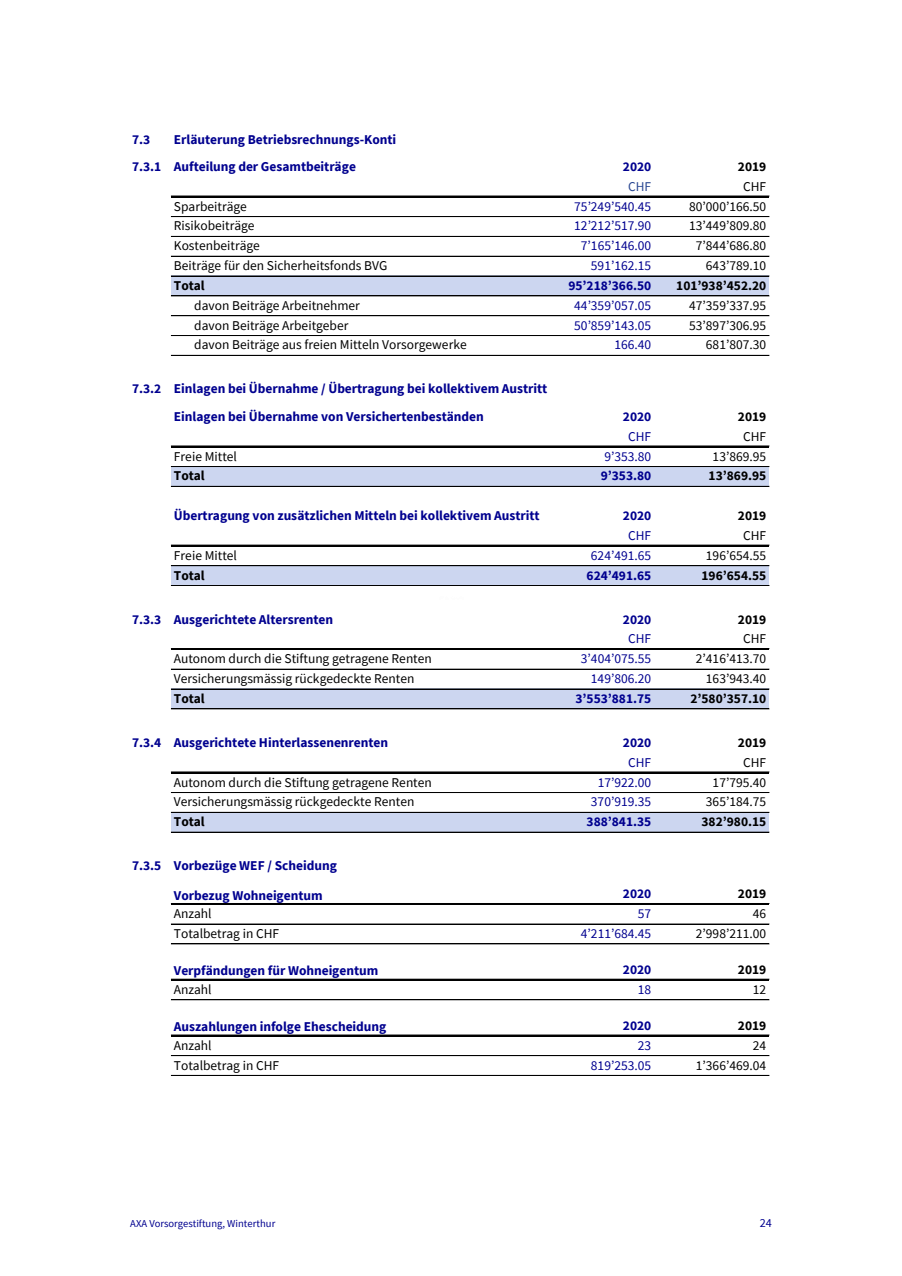
<style>
.page{position:relative;width:902px;height:1276px;background:#fff}
.page>*{position:absolute;margin:0;border:0;box-sizing:border-box;transform-origin:0 0}
.t1{font:13.5px "Source Sans Pro";color:#000}
.t2{font:700 13.5px "Source Sans Pro";letter-spacing:-.005em;color:#00008f}
.t3{font:13.5px "Source Sans Pro";color:#00008f}
.t4{font:700 13.5px "Source Sans Pro";color:#000}
.t5{font:13.5px "Source Sans Pro";color:#284691}
.t6{font:12.15px "Source Sans Pro";color:#00008f}
.t7{font:10.5px "Source Sans Pro";letter-spacing:.005em;color:#00008f}
</style>
<div class="page">
<img style="left:185px;top:195px;width:531px;height:880px">
<div style="left:171px;top:276px;width:598px;height:20px;background:#ccd6f0"></div>
<div style="left:171px;top:466px;width:598px;height:20px;background:#ccd6f0"></div>
<div style="left:171px;top:565px;width:598px;height:20px;background:#ccd6f0"></div>
<div style="left:171px;top:689px;width:598px;height:20px;background:#ccd6f0"></div>
<div style="left:171px;top:812px;width:598px;height:20px;background:#ccd6f0"></div>
<hr style="left:171px;top:196px;width:598px;height:1px;background:#000">
<hr style="left:171px;top:216px;width:598px;height:1px;background:#000">
<hr style="left:171px;top:236px;width:598px;height:1px;background:#000">
<hr style="left:171px;top:256px;width:598px;height:1px;background:#000">
<hr style="left:171px;top:276px;width:598px;height:1px;background:#000">
<hr style="left:171px;top:295px;width:598px;height:1px;background:#000">
<hr style="left:171px;top:296px;width:598px;height:1px;background:#000">
<hr style="left:171px;top:315px;width:598px;height:1px;background:#000">
<hr style="left:171px;top:335px;width:598px;height:1px;background:#000">
<hr style="left:171px;top:355px;width:598px;height:1px;background:#000">
<hr style="left:171px;top:446px;width:598px;height:1px;background:#000">
<hr style="left:171px;top:466px;width:598px;height:1px;background:#000">
<hr style="left:171px;top:486px;width:598px;height:1px;background:#000">
<hr style="left:171px;top:545px;width:598px;height:1px;background:#000">
<hr style="left:171px;top:565px;width:598px;height:1px;background:#000">
<hr style="left:171px;top:585px;width:598px;height:1px;background:#000">
<hr style="left:171px;top:648px;width:598px;height:2px;background:#000">
<hr style="left:171px;top:669px;width:598px;height:1px;background:#000">
<hr style="left:171px;top:688px;width:598px;height:1px;background:#000">
<hr style="left:171px;top:689px;width:598px;height:1px;background:#000">
<hr style="left:171px;top:708px;width:598px;height:1px;background:#000">
<hr style="left:171px;top:771px;width:598px;height:1px;background:#000">
<hr style="left:171px;top:772px;width:598px;height:1px;background:#000">
<hr style="left:171px;top:792px;width:598px;height:1px;background:#000">
<hr style="left:171px;top:812px;width:598px;height:1px;background:#000">
<hr style="left:171px;top:832px;width:598px;height:1px;background:#000">
<hr style="left:171px;top:903px;width:598px;height:1px;background:#000">
<hr style="left:171px;top:923px;width:598px;height:1px;background:#000">
<hr style="left:171px;top:924px;width:598px;height:1px;background:#000">
<hr style="left:171px;top:943px;width:598px;height:1px;background:#000">
<hr style="left:171px;top:979px;width:598px;height:1px;background:#000">
<hr style="left:171px;top:999px;width:598px;height:1px;background:#000">
<hr style="left:171px;top:1034px;width:598px;height:1px;background:#000">
<hr style="left:171px;top:1035px;width:598px;height:1px;background:#000">
<hr style="left:171px;top:1055px;width:598px;height:1px;background:#000">
<hr style="left:171px;top:1075px;width:598px;height:1px;background:#000">
<p class="t2" style="left:132px;top:130px;width:20px">7.3</p>
<p class="t2" style="left:132px;top:158px;width:31px">7.3.1</p>
<p class="t2" style="left:132px;top:380px;width:31px">7.3.2</p>
<p class="t2" style="left:174px;top:130px;width:224px">Erläuterung Betriebsrechnungs-Konti</p>
<p class="t2" style="left:174px;top:158px;width:184px">Aufteilung der Gesamtbeiträge</p>
<p class="t2" style="left:623px;top:158px;width:30px">2020</p>
<p class="t5" style="left:628px;top:177px;width:25px">CHF</p>
<p class="t4" style="left:738px;top:158px;width:30px">2019</p>
<p class="t1" style="left:743px;top:177px;width:25px">CHF</p>
<p class="t1" style="left:174px;top:197px;width:74px">Sparbeiträge</p>
<p class="t3" style="left:574px;top:197px;width:79px">75’249’540.45</p>
<p class="t1" style="left:689px;top:197px;width:79px">80’000’166.50</p>
<p class="t1" style="left:174px;top:217px;width:82px">Risikobeiträge</p>
<p class="t3" style="left:574px;top:217px;width:79px">12’212’517.90</p>
<p class="t1" style="left:689px;top:217px;width:79px">13’449’809.80</p>
<p class="t1" style="left:174px;top:237px;width:88px">Kostenbeiträge</p>
<p class="t3" style="left:581px;top:237px;width:72px">7’165’146.00</p>
<p class="t1" style="left:696px;top:237px;width:72px">7’844’686.80</p>
<p class="t1" style="left:174px;top:257px;width:215px">Beiträge für den Sicherheitsfonds BVG</p>
<p class="t3" style="left:591px;top:257px;width:62px">591’162.15</p>
<p class="t1" style="left:706px;top:257px;width:62px">643’789.10</p>
<p class="t4" style="left:174px;top:277px;width:32px">Total</p>
<p class="t2" style="left:568px;top:277px;width:84px">95’218’366.50</p>
<p class="t4" style="left:676px;top:277px;width:92px">101’938’452.20</p>
<p class="t1" style="left:194px;top:296px;width:167px">davon Beiträge Arbeitnehmer</p>
<p class="t1" style="left:194px;top:316px;width:156px">davon Beiträge Arbeitgeber</p>
<p class="t3" style="left:574px;top:296px;width:79px">44’359’057.05</p>
<p class="t1" style="left:689px;top:296px;width:79px">47’359’337.95</p>
<p class="t3" style="left:574px;top:316px;width:79px">50’859’143.05</p>
<p class="t1" style="left:689px;top:316px;width:79px">53’897’306.95</p>
<p class="t1" style="left:194px;top:336px;width:274px">davon Beiträge aus freien Mitteln Vorsorgewerke</p>
<p class="t3" style="left:614px;top:336px;width:38px">166.40</p>
<p class="t1" style="left:706px;top:336px;width:62px">681’807.30</p>
<p class="t2" style="left:174px;top:380px;width:375px">Einlagen bei Übernahme / Übertragung bei kollektivem Austritt</p>
<p class="t2" style="left:174px;top:408px;width:311px">Einlagen bei Übernahme von Versichertenbeständen</p>
<p class="t2" style="left:623px;top:408px;width:30px">2020</p>
<p class="t4" style="left:738px;top:408px;width:30px">2019</p>
<p class="t1" style="left:174px;top:447px;width:65px">Freie Mittel</p>
<p class="t3" style="left:628px;top:427px;width:25px">CHF</p>
<p class="t3" style="left:604px;top:447px;width:48px">9’353.80</p>
<p class="t1" style="left:743px;top:427px;width:25px">CHF</p>
<p class="t1" style="left:713px;top:447px;width:55px">13’869.95</p>
<p class="t4" style="left:174px;top:467px;width:32px">Total</p>
<p class="t2" style="left:601px;top:467px;width:52px">9’353.80</p>
<p class="t4" style="left:709px;top:467px;width:59px">13’869.95</p>
<p class="t2" style="left:174px;top:507px;width:367px">Übertragung von zusätzlichen Mitteln bei kollektivem Austritt</p>
<p class="t2" style="left:623px;top:507px;width:30px">2020</p>
<p class="t4" style="left:738px;top:507px;width:30px">2019</p>
<p class="t3" style="left:628px;top:526px;width:25px">CHF</p>
<p class="t1" style="left:743px;top:526px;width:25px">CHF</p>
<p class="t1" style="left:174px;top:546px;width:65px">Freie Mittel</p>
<p class="t3" style="left:591px;top:546px;width:62px">624’491.65</p>
<p class="t1" style="left:706px;top:546px;width:62px">196’654.55</p>
<p class="t4" style="left:174px;top:566px;width:32px">Total</p>
<p class="t2" style="left:586px;top:566px;width:66px">624’491.65</p>
<p class="t4" style="left:701px;top:566px;width:66px">196’654.55</p>
<p class="t2" style="left:132px;top:610px;width:31px">7.3.3</p>
<p class="t2" style="left:174px;top:610px;width:161px">Ausgerichtete Altersrenten</p>
<p class="t2" style="left:623px;top:610px;width:30px">2020</p>
<p class="t4" style="left:738px;top:610px;width:30px">2019</p>
<p class="t3" style="left:628px;top:630px;width:25px">CHF</p>
<p class="t1" style="left:743px;top:630px;width:25px">CHF</p>
<p class="t1" style="left:174px;top:650px;width:260px">Autonom durch die Stiftung getragene Renten</p>
<p class="t3" style="left:581px;top:650px;width:72px">3’404’075.55</p>
<p class="t1" style="left:174px;top:670px;width:242px">Versicherungsmässig rückgedeckte Renten</p>
<p class="t4" style="left:174px;top:689px;width:32px">Total</p>
<p class="t3" style="left:591px;top:670px;width:62px">149’806.20</p>
<p class="t2" style="left:575px;top:689px;width:77px">3’553’881.75</p>
<p class="t1" style="left:696px;top:650px;width:72px">2’416’413.70</p>
<p class="t1" style="left:706px;top:670px;width:62px">163’943.40</p>
<p class="t4" style="left:690px;top:689px;width:77px">2’580’357.10</p>
<p class="t2" style="left:132px;top:733px;width:31px">7.3.4</p>
<p class="t2" style="left:174px;top:733px;width:216px">Ausgerichtete Hinterlassenenrenten</p>
<p class="t4" style="left:738px;top:733px;width:30px">2019</p>
<p class="t2" style="left:623px;top:733px;width:30px">2020</p>
<p class="t3" style="left:628px;top:753px;width:25px">CHF</p>
<p class="t1" style="left:743px;top:753px;width:25px">CHF</p>
<p class="t1" style="left:174px;top:773px;width:260px">Autonom durch die Stiftung getragene Renten</p>
<p class="t3" style="left:598px;top:773px;width:55px">17’922.00</p>
<p class="t1" style="left:713px;top:773px;width:55px">17’795.40</p>
<p class="t1" style="left:174px;top:793px;width:242px">Versicherungsmässig rückgedeckte Renten</p>
<p class="t3" style="left:591px;top:793px;width:62px">370’919.35</p>
<p class="t1" style="left:706px;top:793px;width:62px">365’184.75</p>
<p class="t4" style="left:174px;top:813px;width:32px">Total</p>
<p class="t2" style="left:586px;top:813px;width:66px">388’841.35</p>
<p class="t4" style="left:701px;top:813px;width:66px">382’980.15</p>
<p class="t2" style="left:132px;top:857px;width:31px">7.3.5</p>
<p class="t2" style="left:174px;top:857px;width:164px">Vorbezüge WEF / Scheidung</p>
<p class="t2" style="left:174px;top:886px;width:150px">Vorbezug Wohneigentum</p>
<p class="t1" style="left:174px;top:904px;width:39px">Anzahl</p>
<p class="t1" style="left:174px;top:924px;width:107px">Totalbetrag in CHF</p>
<p class="t2" style="left:174px;top:962px;width:206px">Verpfändungen für Wohneigentum</p>
<p class="t1" style="left:174px;top:980px;width:39px">Anzahl</p>
<p class="t2" style="left:174px;top:1018px;width:214px">Auszahlungen infolge Ehescheidung</p>
<p class="t1" style="left:174px;top:1036px;width:39px">Anzahl</p>
<p class="t1" style="left:174px;top:1056px;width:107px">Totalbetrag in CHF</p>
<p class="t2" style="left:623px;top:885px;width:30px">2020</p>
<p class="t3" style="left:581px;top:924px;width:72px">4’211’684.45</p>
<p class="t3" style="left:638px;top:904px;width:15px">57</p>
<p class="t4" style="left:738px;top:885px;width:30px">2019</p>
<p class="t1" style="left:753px;top:904px;width:15px">46</p>
<p class="t1" style="left:696px;top:924px;width:72px">2’998’211.00</p>
<p class="t2" style="left:623px;top:960px;width:30px">2020</p>
<p class="t4" style="left:738px;top:960px;width:30px">2019</p>
<p class="t3" style="left:638px;top:980px;width:15px">18</p>
<p class="t1" style="left:753px;top:980px;width:15px">12</p>
<p class="t2" style="left:623px;top:1016px;width:30px">2020</p>
<p class="t4" style="left:738px;top:1016px;width:30px">2019</p>
<p class="t1" style="left:696px;top:1056px;width:72px">1’366’469.04</p>
<p class="t3" style="left:638px;top:1036px;width:15px">23</p>
<p class="t1" style="left:753px;top:1036px;width:15px">24</p>
<p class="t3" style="left:591px;top:1056px;width:62px">819’253.05</p>
<p class="t7" style="left:130px;top:1217px;width:147px">AXA Vorsorgestiftung, Winterthur</p>
<p class="t6" style="left:760px;top:1215px;width:14px">24</p>
</div>
